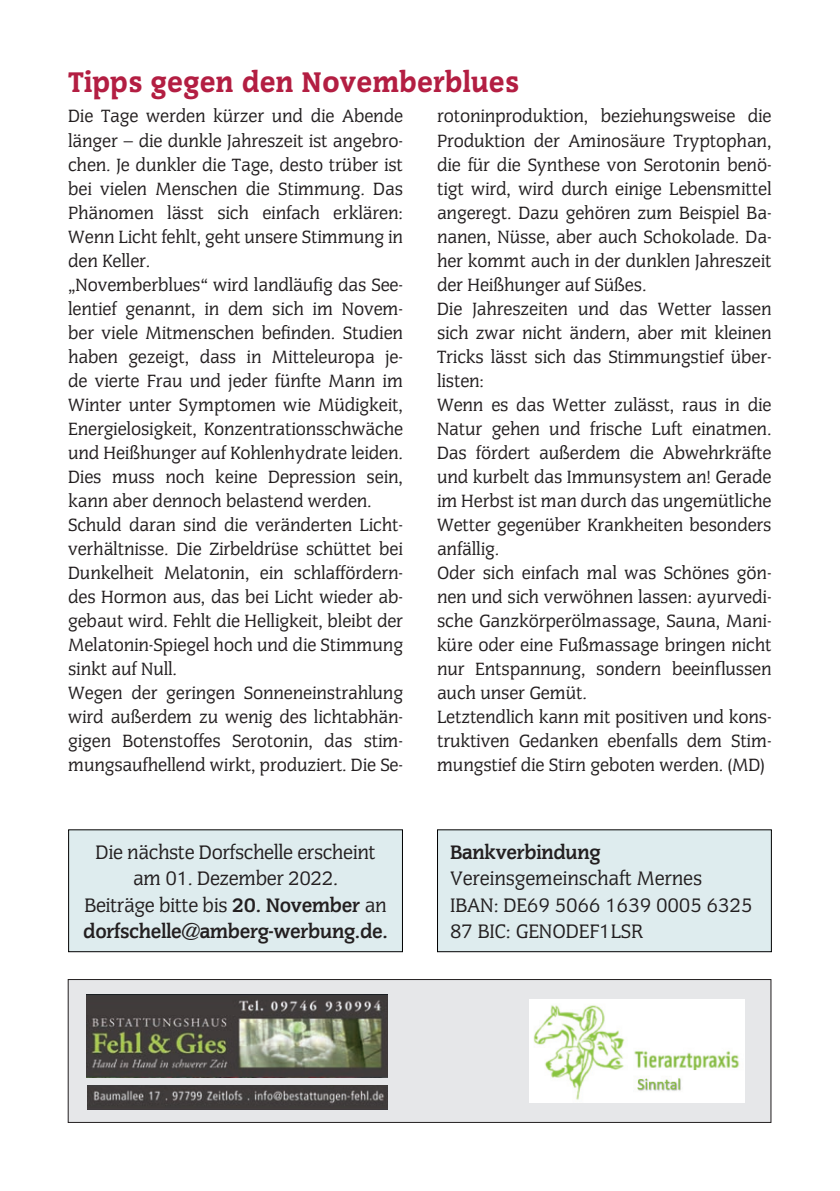
<style>
.page{position:relative;width:840px;height:1191px;background:#fff}
.page>*{position:absolute;margin:0;border:0;box-sizing:border-box;transform-origin:0 0}
.t1{font:32px "Cg Congress Hy";color:#b31e42}
.t2{font:22px/26.4px "Cg Congress";color:#231f20}
.t3{font:22px "Cg Congress Bd";letter-spacing:-.01em;color:#231f20}
.t4{font:20px/24px "Cg Congress";color:#231f20}
.s1{font-family:"Cg Congress Bd"}
</style>
<div class="page">
<div style="left:68px;top:979px;width:702px;height:143px;background:#e6e7e9"></div>
<div style="left:68px;top:979px;width:703px;height:144px;border:1px solid #231f20"></div>
<img style="left:87px;top:994px;width:300px;height:83px">
<img style="left:87px;top:1085px;width:300px;height:24px">
<img style="left:529px;top:999px;width:215px;height:103px">
<div style="left:437px;top:830px;width:334px;height:121px;background:#deecee"></div>
<div style="left:437px;top:829px;width:334px;height:123px;border:1px solid #000001"></div>
<div style="left:69px;top:830px;width:333px;height:121px;background:#deecee"></div>
<div style="left:68px;top:829px;width:335px;height:123px;border:1px solid #000001"></div>
<h1 class="t1" style="left:68px;top:60px;width:452px">Tipps gegen den Novemberblues</h1>
<p class="t4" style="left:437px;top:104px;width:336px">rotoninproduktion, beziehungsweise die Produktion der Aminosäure Tryptophan, die für die Synthese von Serotonin benö&shy;tigt wird, wird durch einige Lebensmittel angeregt. Dazu gehören zum Beispiel Ba&shy;nanen, Nüsse, aber auch Schokolade. Da&shy;her kommt auch in der dunklen Jahreszeit der Heißhunger auf Süßes.<br>Die Jahreszeiten und das Wetter lassen sich zwar nicht ändern, aber mit kleinen Tricks lässt sich das Stimmungstief über&shy;listen:<br>Wenn es das Wetter zulässt, raus in die Natur gehen und frische Luft einatmen.<br>Das fördert außerdem die Abwehrkräfte und kurbelt das Immunsystem an! Gerade im Herbst ist man durch das ungemütliche Wetter gegenüber Krankheiten besonders anfällig.<br>Oder sich einfach mal was Schönes gön&shy;nen und sich verwöhnen lassen: ayurvedi&shy;sche Ganzkörperölmassage, Sauna, Mani&shy;küre oder eine Fußmassage bringen nicht nur Entspannung, sondern beeinflussen auch unser Gemüt.<br>Letztendlich kann mit positiven und kons&shy;truktiven Gedanken ebenfalls dem Stim&shy;mungstief die Stirn geboten werden. (MD)</p>
<p class="t4" style="left:68px;top:104px;width:336px">Die Tage werden kürzer und die Abende länger – die dunkle Jahreszeit ist angebro&shy;chen. Je dunkler die Tage, desto trüber ist bei vielen Menschen die Stimmung. Das Phänomen lässt sich einfach erklären:<br>Wenn Licht fehlt, geht unsere Stimmung in den Keller.<br>„Novemberblues“ wird landläufig das See&shy;lentief genannt, in dem sich im Novem&shy;ber viele Mitmenschen befinden. Studien haben gezeigt, dass in Mitteleuropa je&shy;de vierte Frau und jeder fünfte Mann im Winter unter Symptomen wie Müdigkeit, Energielosigkeit, Konzentrationsschwäche und Heißhunger auf Kohlenhydrate leiden.<br>Dies muss noch keine Depression sein, kann aber dennoch belastend werden.<br>Schuld daran sind die veränderten Licht&shy;verhältnisse. Die Zirbeldrüse schüttet bei Dunkelheit Melatonin, ein schlaffördern&shy;des Hormon aus, das bei Licht wieder ab&shy;gebaut wird. Fehlt die Helligkeit, bleibt der Melatonin-Spiegel hoch und die Stimmung sinkt auf Null.<br>Wegen der geringen Sonneneinstrahlung wird außerdem zu wenig des lichtabhän&shy;gigen Botenstoffes Serotonin, das stim&shy;mungsaufhellend wirkt, produziert. Die Se-</p>
<p class="t2" style="left:84px;top:838px;width:303px;text-align:center">Die nächste Dorfschelle erscheint am 01. Dezember 2022.<br>Beiträge bitte bis <span class="s1">20. November</span> an</p>
<p class="t3" style="left:83px;top:915px;width:306px">dorfschelle@amberg-werbung.de.</p>
<p class="t3" style="left:450px;top:836px;width:152px">Bankverbindung</p>
<p class="t2" style="left:450px;top:864px;width:304px">Vereinsgemeinschaft Mernes<br>IBAN: DE69 5066 1639 0005 6325<br>87 BIC: GENODEF1LSR</p>
</div>
